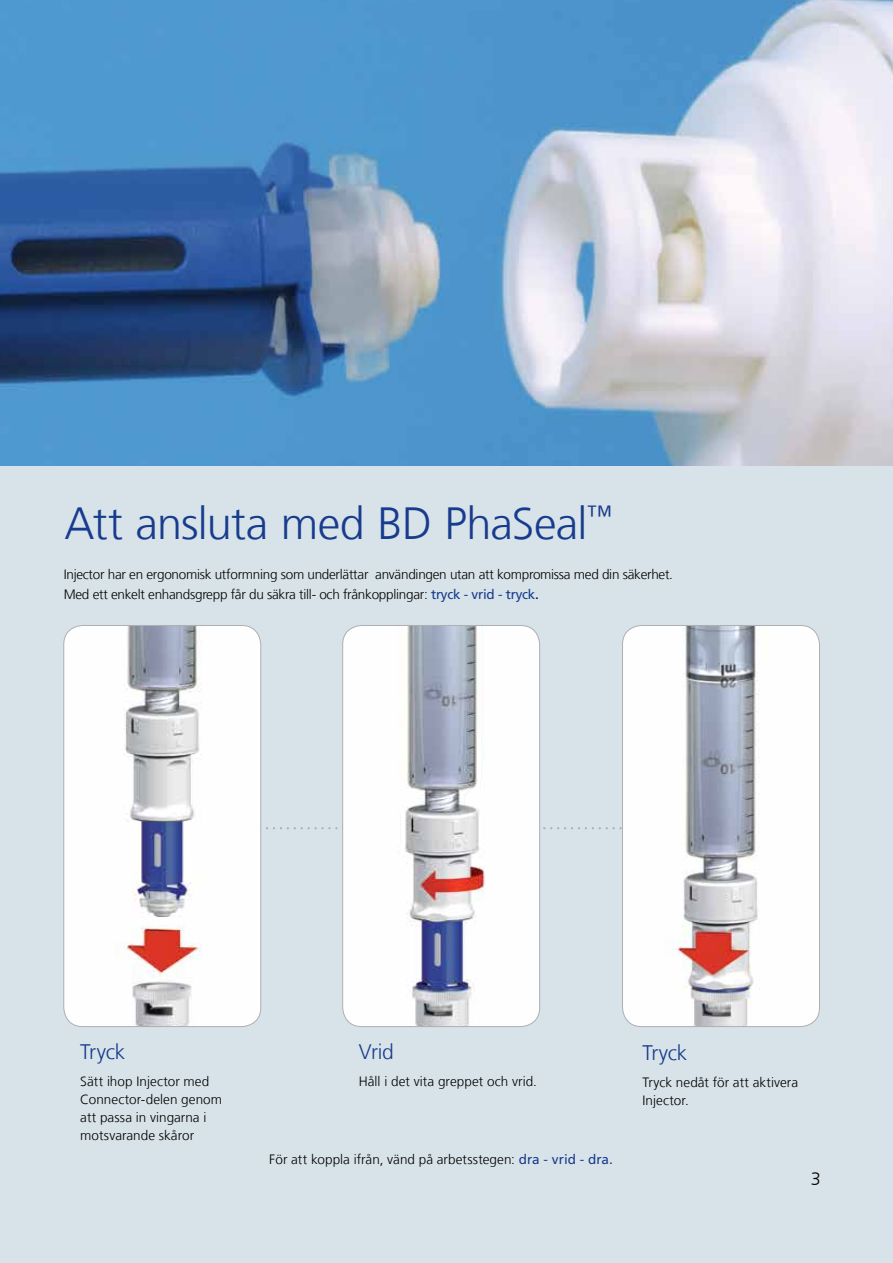
<style>
.page{position:relative;width:893px;height:1263px;background:#fff}
.page>*{position:absolute;margin:0;border:0;box-sizing:border-box;transform-origin:0 0}
.t1{font:300 45px "Frutiger LT Com";letter-spacing:-.015em;color:#183c8d}
.t2{font:300 21px "Frutiger LT Com";letter-spacing:-.015em;color:#183c8d}
.t3{font:300 18px "Frutiger LT Com";color:#000}
.t4{font:300 13.5px/18px "Frutiger LT Com";letter-spacing:-.005em;color:#000}
.s1{font-weight:400;color:#183c8d}
.s2{font-weight:400}
</style>
<div class="page">
<img style="left:0;top:0;width:893px;height:467px">
<div style="left:0;top:467px;width:893px;height:796px;background:#d8e3e9"></div>
<svg style="left:261px;top:827px;width:361px;height:2px"></svg>
<img style="left:64px;top:625px;width:197px;height:401px">
<div style="left:63px;top:625px;width:198px;height:402px;border:1px solid #adafb2;border-radius:19px"></div>
<img style="left:343px;top:625px;width:197px;height:401px">
<div style="left:342px;top:625px;width:198px;height:402px;border:1px solid #adafb2;border-radius:19px"></div>
<img style="left:622px;top:625px;width:197px;height:401px">
<div style="left:622px;top:625px;width:198px;height:402px;border:1px solid #adafb2;border-radius:19px"></div>
<h1 class="t1" style="left:64px;top:497px;width:549px">Att ansluta med BD PhaSeal<sup>™</sup></h1>
<p class="t4" style="left:64px;top:565px;width:611px;line-height:19.5px">Injector har en ergonomisk utformning som underlättar användingen utan att kompromissa med din säkerhet.<br>Med ett enkelt enhandsgrepp får du säkra till- och frånkopplingar: <span class="s1">tryck - vrid - tryck</span><span class="s2">.</span></p>
<h2 class="t2" style="left:80px;top:1039px;width:46px">Tryck</h2>
<p class="t4" style="left:80px;top:1072px;width:143px">Sätt ihop Injector med<br>Connector-delen genom att passa in vingarna i motsvarande skåror</p>
<h2 class="t2" style="left:359px;top:1039px;width:37px">Vrid</h2>
<p class="t4" style="left:359px;top:1072px;width:180px">Håll i det vita greppet och vrid.</p>
<p class="t4" style="left:269px;top:1151px;width:345px">För att koppla ifrån, vänd på arbetsstegen: <span class="s1">dra - vrid - dra.</span></p>
<h2 class="t2" style="left:642px;top:1040px;width:46px">Tryck</h2>
<p class="t4" style="left:642px;top:1073px;width:157px">Tryck nedåt för att aktivera<br>Injector.</p>
<h3 class="t3" style="left:811px;top:1168px;width:12px">3</h3>
</div>
